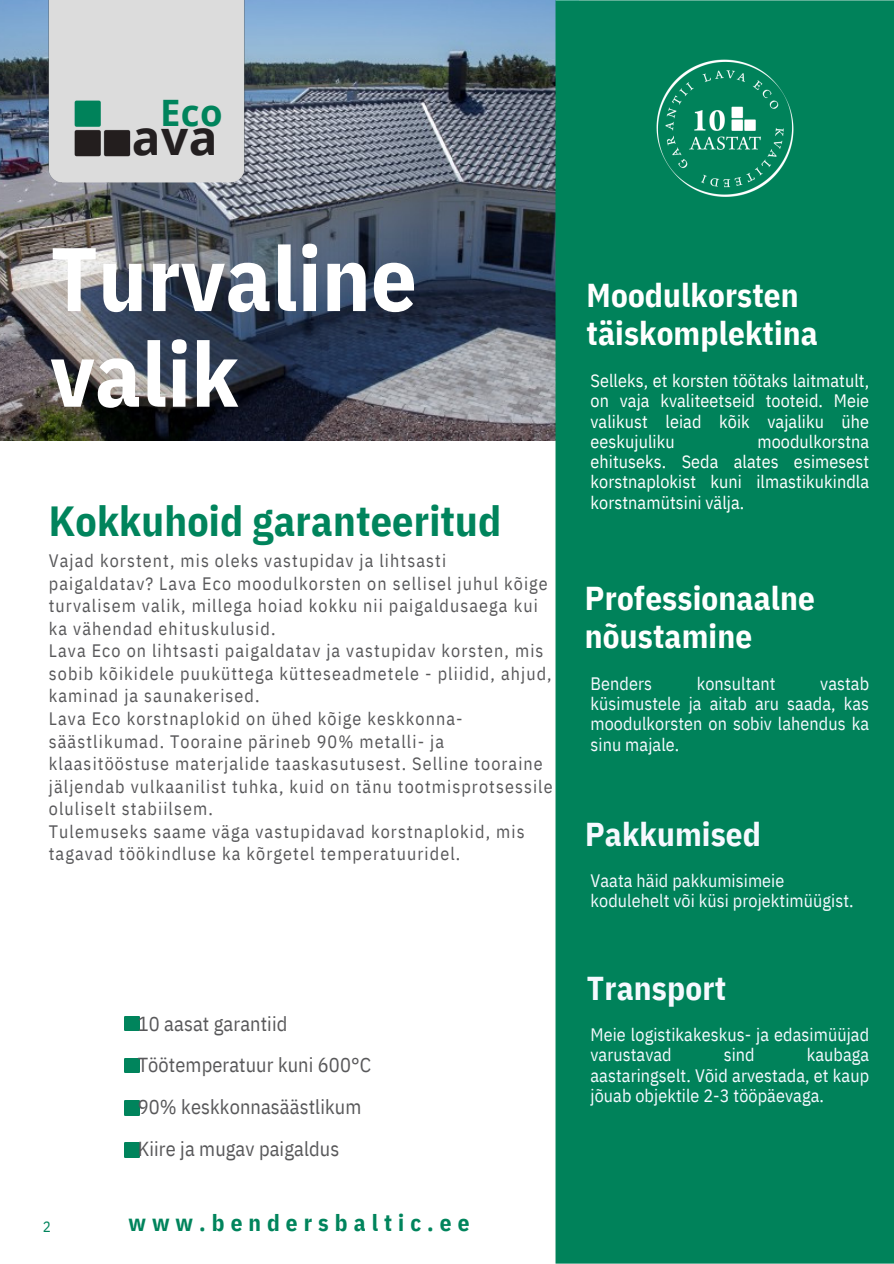
<style>
.page{position:relative;width:894px;height:1264px;background:#fff}
.page>*{position:absolute;margin:0;border:0;box-sizing:border-box;transform-origin:0 0}
.t1{font:700 90px/95.7px "IBM Plex Sans Cond";letter-spacing:.005em;color:#fff}
.t2{font:700 47.7px "Open Sans";color:#231f20}
.t3{font:700 42px "IBM Plex Sans Cond";letter-spacing:.005em;color:#00845c}
.t4{font:700 36.45px "Open Sans";color:#00845c}
.t5{font:700 33px/38.2px "IBM Plex Sans Cond";letter-spacing:.005em;color:#fff}
.t6{font:700 33px "IBM Plex Sans Cond";letter-spacing:.005em;color:#f6f9ff}
.t7{font:700 23.25px "IBM Plex Sans Cond";letter-spacing:.26em;color:#00845c}
.t8{font:20.25px "IBM Plex Sans Cond";letter-spacing:.005em;color:#58585a}
.t9{font:18px/22.5px "IBM Plex Sans Cond";letter-spacing:.06em;color:#58585a}
.t10{font:18px/20.2px "IBM Plex Sans Cond";letter-spacing:.005em;color:#f6f9ff}
.t11{font:18px/20.2px "IBM Plex Sans Cond";letter-spacing:.005em;color:#fff;text-align:justify}
.t12{font:15px "IBM Plex Sans Cond";color:#00845c}
.s1{color:#00845c}
</style>
<div class="page">
<img style="left:0;top:0;width:548px;height:440px">
<img style="left:41px;top:0;width:211px;height:189px">
<img style="left:125px;top:1016px;width:14px;height:14px">
<img style="left:125px;top:1058px;width:14px;height:14px">
<img style="left:125px;top:1100px;width:14px;height:15px">
<img style="left:125px;top:1142px;width:14px;height:14px">
<div style="left:548px;top:0;width:345px;height:1263px;background:#00825a"></div>
<p class="t4" style="left:160px;top:87px;width:64px">Eco</p>
<p class="t2" style="left:132px;top:104px;width:87px">ava</p>
<p class="t1" style="left:50px;top:229px;width:368px">Turvaline valik</p>
<p class="t3" style="left:49px;top:493px;width:454px">Kokkuhoid garanteeritud</p>
<p class="t9" style="left:49px;top:549px;width:505px">Vajad korstent, mis oleks vastupidav ja lihtsasti paigaldatav? Lava Eco moodulkorsten on sellisel juhul kõige turvalisem valik, millega hoiad kokku nii paigaldusaega kui ka vähendad ehituskulusid.<br>Lava Eco on lihtsasti paigaldatav ja vastupidav korsten, mis sobib kõikidele puuküttega kütteseadmetele - pliidid, ahjud, kaminad ja saunakerised.<br>Lava Eco korstnaplokid on ühed kõige keskkonna&shy;säästlikumad. Tooraine pärineb 90% metalli- ja klaasitööstuse materjalide taaskasutusest. Selline tooraine jäljendab vulkaanilist tuhka, kuid on tänu tootmisprotsessile oluliselt stabiilsem.<br>Tulemuseks saame väga vastupidavad korstnaplokid, mis tagavad töökindluse ka kõrgetel temperatuuridel.</p>
<h3 class="t12" style="left:43px;top:1217px;width:10px">2</h3>
<h2 class="t8" style="left:126px;top:1009px;width:163px"><span class="s1">•</span> 10 aasat garantiid</h2>
<h2 class="t8" style="left:126px;top:1051px;width:246px"><span class="s1">•</span> Töötemperatuur kuni 600°C</h2>
<h2 class="t8" style="left:126px;top:1093px;width:237px"><span class="s1">•</span> 90% keskkonnasäästlikum</h2>
<h2 class="t8" style="left:126px;top:1134px;width:215px"><span class="s1">•</span> Kiire ja mugav paigaldus</h2>
<h3 class="t7" style="left:128px;top:1206px;width:342px">www.bendersbaltic.ee</h3>
<p class="t5" style="left:586px;top:275px;width:233px">Moodulkorsten täiskomplektina</p>
<h3 class="t11" style="left:590px;top:370px;width:280px">Selleks, et korsten töötaks laitmatult, on vaja kvaliteetseid tooteid. Meie valikust leiad kõik vajaliku ühe eeskujuliku</h3>
<h3 class="t11" style="left:590px;top:431px;width:280px;text-indent:167px">moodulkorstna ehituseks. Seda alates esimesest korstnaplokist kuni ilmastikukindla korstnamütsini välja.</h3>
<h3 class="t5" style="left:584px;top:578px;width:231px">Professionaalne nõustamine</h3>
<p class="t10" style="left:590px;top:673px;width:280px;text-align:justify;text-indent:230px">vastab küsimustele ja aitab aru saada, kas moodulkorsten on sobiv lahendus ka sinu majale.</p>
<p class="t10" style="left:590px;top:673px;width:63px">Benders</p>
<p class="t10" style="left:696px;top:673px;width:80px">konsultant</p>
<h3 class="t6" style="left:585px;top:812px;width:177px">Pakkumised</h3>
<h1 class="t10" style="left:590px;top:870px;width:264px">Vaata häid pakkumisimeie kodulehelt või küsi projektimüügist.</h1>
<p class="t6" style="left:586px;top:966px;width:140px">Transport</p>
<p class="t10" style="left:590px;top:1024px;width:280px">Meie logistikakeskus- ja edasimüüjad varustavad</p>
<p class="t10" style="left:590px;top:1044px;width:280px;text-align:justify;text-indent:216px">kaubaga aastaringselt. Võid arvestada, et kaup jõuab objektile 2-3 tööpäevaga.</p>
<p class="t10" style="left:723px;top:1044px;width:32px">sind</p>
</div>
